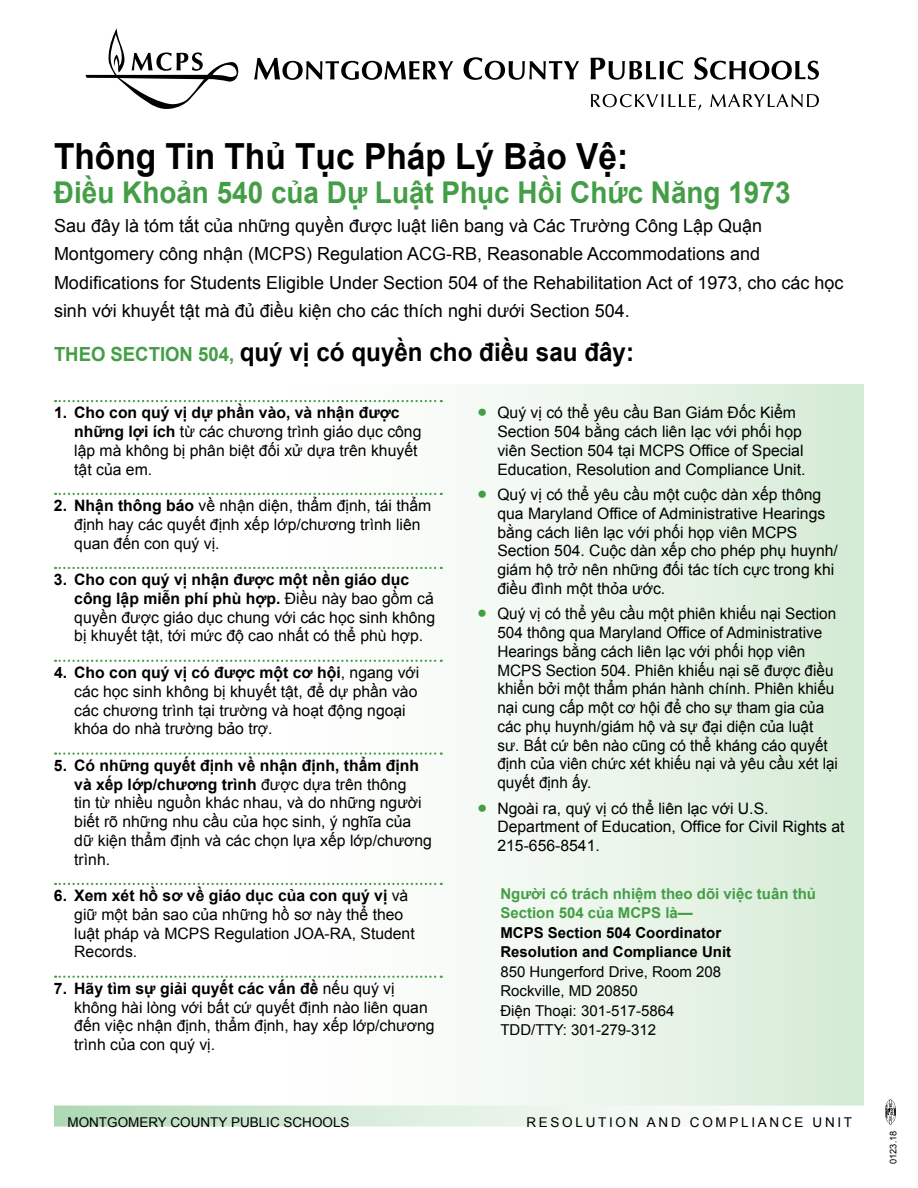
<style>
.page{position:relative;width:918px;height:1188px;background:#fff}
.page>*{position:absolute;margin:0;border:0;box-sizing:border-box;transform-origin:0 0}
.t1{font:700 36px "Arial";color:#000;scale:.93 1}
.t2{font:700 30px "Arial";color:#439e46;scale:.93 1}
.t3{font:700 25.5px "Arial";color:#000;scale:.95 1}
.t4{font:18px/28.5px "Arial";color:#000}
.t5{font:15.75px/18.8px "Arial";color:#000}
.t6{font:15px/19.5px "Arial";color:#000}
.t7{font:700 15px/19.5px "Arial";color:#439e46}
.t8{font:700 15px/19.5px "Arial";color:#000}
.t9{font:13.5px "Arial";color:#000}
.t10{font:13.5px "Arial";letter-spacing:.2em;color:#000}
.t11{font:9.3px "Arial";color:#000}
.s1{font-size:19.5px;color:#439e46}
.s2{font-weight:700}
.s3{font-weight:700;font-size:25.5px;color:#439e46}
</style>
<div class="page">
<div style="left:221px;top:384px;width:643px;height:723px;background:linear-gradient(to right,#fff,#d8ecd8)"></div>
<svg style="left:254px;top:58px;width:199px;height:22px"></svg>
<svg style="left:464px;top:57px;width:115px;height:23px"></svg>
<svg style="left:591px;top:58px;width:92px;height:22px"></svg>
<svg style="left:694px;top:57px;width:125px;height:23px"></svg>
<svg style="left:86px;top:28px;width:153px;height:81px"></svg>
<svg style="left:591px;top:94px;width:228px;height:16px"></svg>
<div style="left:54px;top:1106px;width:810px;height:21px;background:linear-gradient(to right,#b6dcbb,#fff)"></div>
<svg style="left:55px;top:400px;width:387px;height:2px"></svg>
<svg style="left:55px;top:493px;width:387px;height:2px"></svg>
<svg style="left:55px;top:567px;width:387px;height:2px"></svg>
<svg style="left:55px;top:660px;width:387px;height:2px"></svg>
<svg style="left:55px;top:752px;width:387px;height:3px"></svg>
<svg style="left:55px;top:883px;width:387px;height:2px"></svg>
<svg style="left:55px;top:976px;width:387px;height:2px"></svg>
<img style="left:885px;top:1100px;width:10px;height:24px">
<h1 class="t1" style="left:54px;top:132px;width:619px">Thông Tin Thủ Tục Pháp Lý Bảo Vệ:</h1>
<h2 class="t2" style="left:54px;top:173px;width:793px">Điều Khoản 540 của Dự Luật Phục Hồi Chức Năng 1973</h2>
<p class="t4" style="left:54px;top:211px;width:791px">Sau đây là tóm tắt của những quyền được luật liên bang và Các Trường Công Lập Quận Montgomery công nhận (MCPS) Regulation ACG-RB, Reasonable Accommodations and Modifications for Students Eligible Under Section 504 of the Rehabilitation Act of 1973, cho các học sinh với khuyết tật mà đủ điều kiện cho các thích nghi dưới Section 504.</p>
<h3 class="t3" style="left:54px;top:335px;width:612px"><span class="s1">THEO SECTION 504,</span> quý vị có quyền cho điều sau đây:</h3>
<p class="t5" style="left:74px;top:404px;width:349px;text-indent:-20px"><span class="s2">1. Cho con quý vị dự phần vào, và nhận được những lợi ích</span> từ các chương trình giáo dục công lập mà không bị phân biệt đối xử dựa trên khuyết tật của em.</p>
<p class="t5" style="left:74px;top:496px;width:359px;text-indent:-20px"><span class="s2">2. Nhận thông báo</span> về nhận diện, thẩm định, tái thẩm định hay các quyết định xếp lớp/chương trình liên quan đến con quý vị.</p>
<p class="t5" style="left:74px;top:571px;width:362px;text-indent:-20px"><span class="s2">3. Cho con quý vị nhận được một nền giáo dục công lập miễn phí phù hợp.</span> Điều này bao gồm cả quyền được giáo dục chung với các học sinh không bị khuyết tật, tới mức độ cao nhất có thể phù hợp.</p>
<p class="t5" style="left:74px;top:663px;width:347px;text-indent:-20px"><span class="s2">4. Cho con quý vị có được một cơ hội</span>, ngang với các học sinh không bị khuyết tật, để dự phần vào các chương trình tại trường và hoạt động ngoại khóa do nhà trường bảo trợ.</p>
<p class="t5" style="left:74px;top:756px;width:359px;text-indent:-20px"><span class="s2">5. Có những quyết định về nhận định, thẩm định và xếp lớp/chương trình</span> được dựa trên thông<br>tin từ nhiều nguồn khác nhau, và do những người biết rõ những nhu cầu của học sinh, ý nghĩa của dữ kiện thẩm định và các chọn lựa xếp lớp/chương trình.</p>
<p class="t5" style="left:74px;top:886px;width:342px;text-indent:-20px"><span class="s2">6. Xem xét hồ sơ về giáo dục của con quý vị</span> và giữ một bản sao của những hồ sơ này thể theo luật pháp và MCPS Regulation JOA-RA, Student Records.</p>
<p class="t5" style="left:74px;top:979px;width:362px;text-indent:-20px"><span class="s2">7. Hãy tìm sự giải quyết các vấn đề</span> nếu quý vị không hài lòng với bất cứ quyết định nào liên quan đến việc nhận định, thẩm định, hay xếp lớp/chương trình của con quý vị.</p>
<p class="t5" style="left:497px;top:404px;width:310px;text-indent:-20px"><span class="s3">•</span> Quý vị có thể yêu cầu Ban Giám Đốc Kiểm Section 504 bằng cách liên lạc với phối họp viên Section 504 tại MCPS Office of Special Education, Resolution and Compliance Unit.</p>
<p class="t5" style="left:497px;top:485px;width:342px;text-indent:-20px"><span class="s3">•</span> Quý vị có thể yêu cầu một cuộc dàn xếp thông qua Maryland Office of Administrative Hearings bằng cách liên lạc với phối họp viên MCPS Section 504. Cuộc dàn xếp cho phép phụ huynh/ giám hộ trở nên những đối tác tích cực trong khi điều đình một thỏa ước.</p>
<p class="t5" style="left:497px;top:605px;width:342px;text-indent:-20px"><span class="s3">•</span> Quý vị có thể yêu cầu một phiên khiếu nại Section 504 thông qua Maryland Office of Administrative Hearings bằng cách liên lạc với phối họp viên MCPS Section 504. Phiên khiếu nại sẽ được điều khiển bởi một thẩm phán hành chính. Phiên khiếu nại cung cấp một cơ hội để cho sự tham gia của các phụ huynh/giám hộ và sự đại diện của luật sư. Bất cứ bên nào cũng có thể kháng cáo quyết định của viên chức xét khiếu nại và yêu cầu xét lại quyết định ấy.</p>
<p class="t5" style="left:497px;top:799px;width:349px;text-indent:-20px"><span class="s3">•</span> Ngoài ra, quý vị có thể liên lạc với U.S.<br>Department of Education, Office for Civil Rights at<br>215-656-8541.</p>
<p class="t7" style="left:500px;top:884px;width:315px">Người có trách nhiệm theo dõi việc tuân thủ<br>Section 504 của MCPS là—</p>
<p class="t8" style="left:500px;top:923px;width:232px">MCPS Section 504 Coordinator<br>Resolution and Compliance Unit</p>
<p class="t6" style="left:500px;top:962px;width:222px">850 Hungerford Drive, Room 208<br>Rockville, MD 20850<br>Điện Thoại: 301-517-5864<br>TDD/TTY: 301-279-312</p>
<p class="t9" style="left:68px;top:1113px;width:284px">MONTGOMERY COUNTY PUBLIC SCHOOLS</p>
<p class="t10" style="left:526px;top:1113px;width:327px">RESOLUTION AND COMPLIANCE UNIT</p>
<p class="t11" style="left:887px;top:1164px;width:35px;rotate:-90deg">0123.18</p>
</div>
